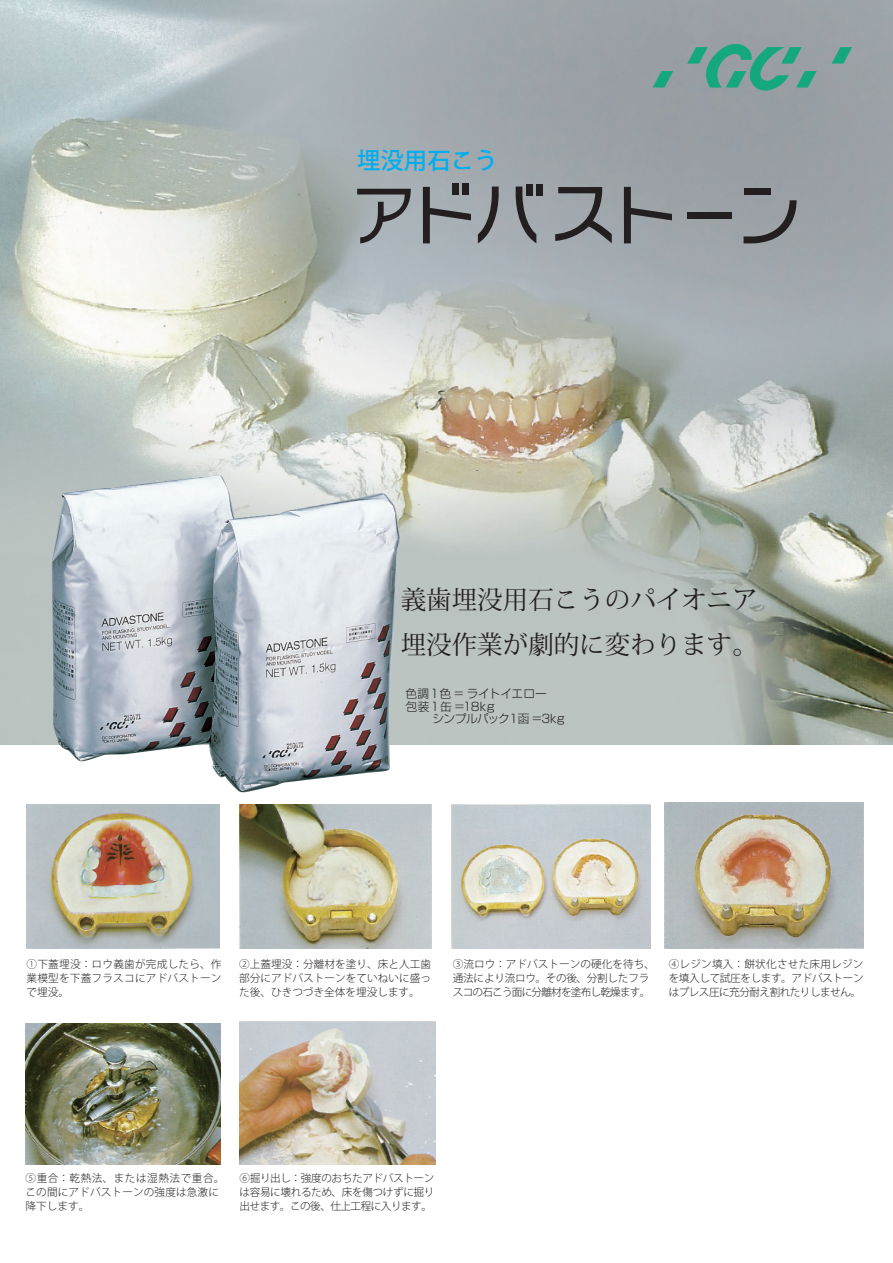
<style>
.page{position:relative;width:893px;height:1263px;background:#fff}
.page>*{position:absolute;margin:0;border:0;box-sizing:border-box;transform-origin:0 0}
.t1{font:25.5px/44.7px "Koz Min Pro";color:#231f20}
.t2{font:500 23.4px "Koz Go Std";color:#00aeef}
.t3{font:300 11.7px/12.8px "Shin Go Pro";letter-spacing:-.015em;color:#231f20}
.t4{font:300 10.65px/13.8px "Koz Go Std";color:#231f20;text-align:justify}
.t5{font:300 10.65px/13.8px "Koz Go Std";letter-spacing:-.025em;color:#231f20}
.s1{font-weight:500;color:#fff}
</style>
<div class="page">
<img style="left:27px;top:804px;width:193px;height:144px">
<img style="left:239px;top:805px;width:193px;height:143px">
<img style="left:452px;top:805px;width:198px;height:143px">
<img style="left:664px;top:803px;width:199px;height:145px">
<img style="left:26px;top:1023px;width:194px;height:141px">
<img style="left:239px;top:1022px;width:196px;height:142px">
<img style="left:0;top:0;width:893px;height:744px">
<img style="left:51px;top:475px;width:350px;height:318px">
<svg style="left:357px;top:189px;width:56px;height:54px;background:#868c8f"></svg>
<svg style="left:555px;top:187px;width:57px;height:56px;background:#7c8184"></svg>
<svg style="left:624px;top:187px;width:48px;height:56px;background:#7f8487"></svg>
<div style="left:744px;top:188px;width:27px;height:7px;background:#231f20"></div>
<svg style="left:744px;top:200px;width:55px;height:43px;background:#818589"></svg>
<svg style="left:423px;top:187px;width:48px;height:56px;background:#858a8e"></svg>
<div style="left:452px;top:183px;width:7px;height:11px;background:#231f20"></div>
<div style="left:462px;top:183px;width:6px;height:11px;background:#231f20"></div>
<svg style="left:515px;top:187px;width:21px;height:56px"></svg>
<svg style="left:478px;top:187px;width:21px;height:56px"></svg>
<div style="left:527px;top:184px;width:6px;height:11px;background:#231f20"></div>
<div style="left:536px;top:184px;width:7px;height:11px;background:#231f20"></div>
<div style="left:687px;top:212px;width:45px;height:6px;background:#231f20"></div>
<svg style="left:653px;top:71px;width:20px;height:17px"></svg>
<svg style="left:832px;top:47px;width:20px;height:17px"></svg>
<svg style="left:687px;top:42px;width:130px;height:54px;background:#6da197"></svg>
<h2 class="t2" style="left:357px;top:146px;width:142px">埋没用石こう</h2>
<h1 class="t1" style="left:401px;top:577px;width:359px">義歯埋没用石こうのパイオニア埋没作業が劇的に変わります。</h1>
<p class="t3" style="left:405px;top:685px;width:161px">色調1色 = ライトイエロー<br>包装1缶 =18kg<br><span class="s1">　　</span>シンプルパック1函 =3kg</p>
<p class="t4" style="left:27px;top:958px;width:197px">①下蓋埋没：ロウ義歯が完成したら、作業模型を下蓋フラスコにアドバストーンで埋没。</p>
<p class="t4" style="left:239px;top:958px;width:194px">②上蓋埋没：分離材を塗り、床と人工歯部分にアドバストーンをていねいに盛った後、ひきつづき全体を埋没します。</p>
<p class="t5" style="left:453px;top:958px;width:203px">③流ロウ：アドバストーンの硬化を待ち、通法により流ロウ。その後、分割したフラスコの石こう面に分離材を塗布し乾燥ます。</p>
<p class="t4" style="left:669px;top:958px;width:196px">④レジン填入：餅状化させた床用レジンを填入して試圧をします。アドバストーンはプレス圧に充分耐え割れたりしません。</p>
<p class="t4" style="left:26px;top:1171px;width:200px;text-align:left">⑤重合：乾熱法、または湿熱法で重合。この間にアドバストーンの強度は急激に降下します。</p>
<p class="t4" style="left:240px;top:1171px;width:196px">⑥掘り出し：強度のおちたアドバストーンは容易に壊れるため、床を傷つけずに掘り出せます。この後、仕上工程に入ります。</p>
</div>
